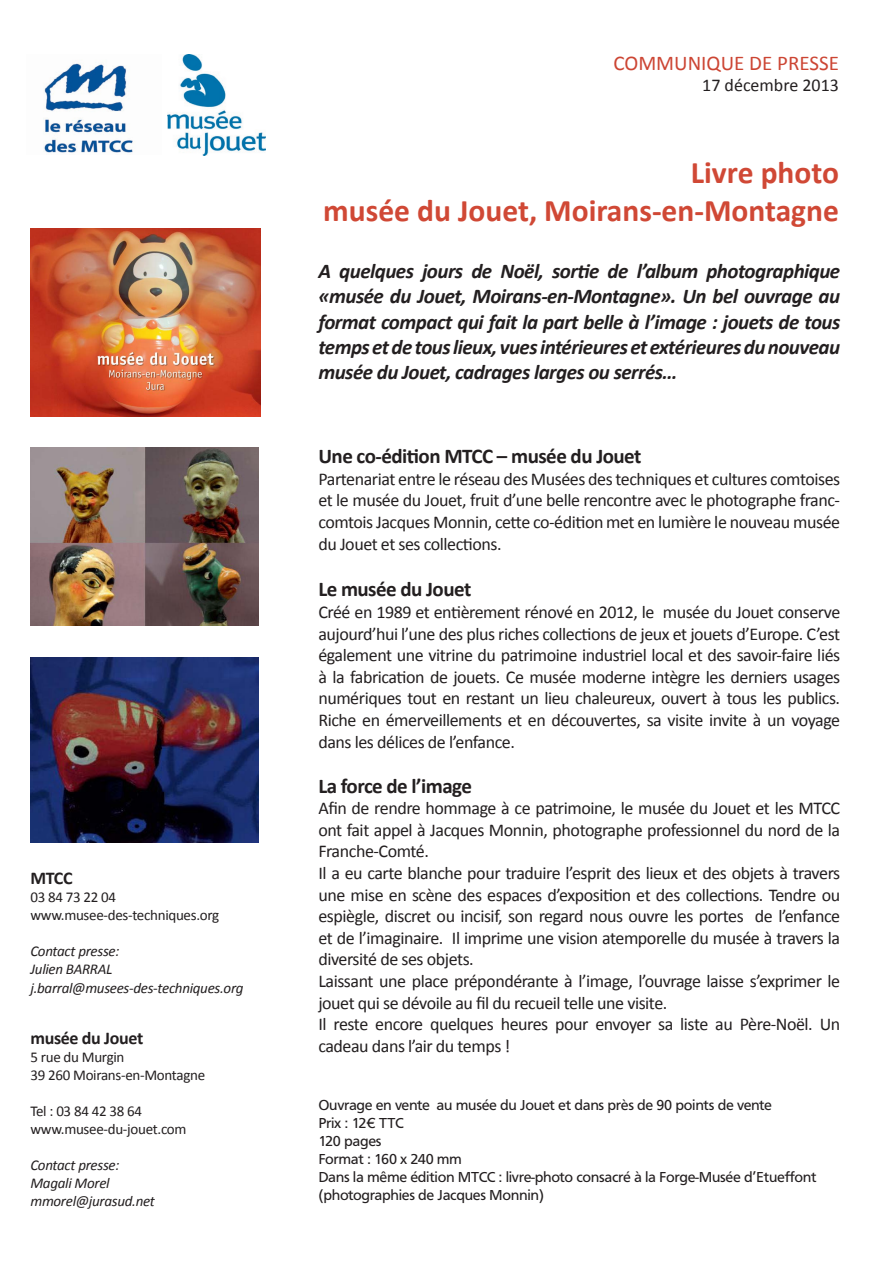
<style>
.page{position:relative;width:893px;height:1263px;background:#fff}
.page>*{position:absolute;margin:0;border:0;box-sizing:border-box;transform-origin:0 0}
.t1{font:700 31.5px "Calibri";color:#d04835}
.t2{font:italic 700 21px/25.2px "Calibri";letter-spacing:-.025em;color:#231f20;text-align:justify}
.t3{font:700 21px "Calibri";letter-spacing:-.025em;color:#231f20}
.t4{font:21px "Calibri";color:#cc4533}
.t5{font:18px/21.6px "Calibri";letter-spacing:-.025em;color:#231f20;text-align:justify}
.t6{font:700 18px "Calibri";letter-spacing:-.02em;color:#231f20}
.t7{font:18px "Calibri";color:#231f20}
.t8{font:15px/18px "Carto Gothic Std";letter-spacing:-.02em;color:#231f20}
.t9{font:15px "Calibri";letter-spacing:-.02em;color:#231f20}
.t10{font:italic 15px "Calibri";letter-spacing:-.02em;color:#231f20}
</style>
<div class="page">
<img style="left:30px;top:447px;width:229px;height:178px">
<img style="left:30px;top:229px;width:230px;height:188px">
<img style="left:30px;top:658px;width:228px;height:185px">
<img style="left:43px;top:63px;width:90px;height:90px">
<img style="left:168px;top:55px;width:97px;height:101px">
<p class="t6" style="left:30px;top:867px;width:44px">MTCC</p>
<p class="t9" style="left:30px;top:888px;width:87px">03 84 73 22 04</p>
<p class="t9" style="left:30px;top:906px;width:190px">www.musee-des-techniques.org</p>
<p class="t10" style="left:30px;top:941px;width:90px">Contact presse:</p>
<p class="t10" style="left:30px;top:959px;width:83px">Julien BARRAL</p>
<p class="t10" style="left:30px;top:977px;width:215px">j.barral@musees-des-techniques.org</p>
<p class="t6" style="left:30px;top:1026px;width:114px">musée du Jouet</p>
<p class="t9" style="left:30px;top:1047px;width:96px">5 rue du Murgin</p>
<p class="t9" style="left:30px;top:1065px;width:176px">39 260 Moirans-en-Montagne</p>
<p class="t9" style="left:30px;top:1101px;width:113px">Tel : 03 84 42 38 64</p>
<p class="t9" style="left:30px;top:1119px;width:158px">www.musee-du-jouet.com</p>
<p class="t10" style="left:30px;top:1155px;width:90px">Contact presse:</p>
<p class="t10" style="left:30px;top:1173px;width:81px">Magali Morel</p>
<p class="t10" style="left:30px;top:1191px;width:126px">mmorel@jurasud.net</p>
<p class="t4" style="left:613px;top:50px;width:227px">COMMUNIQUE DE PRESSE</p>
<p class="t7" style="left:702px;top:74px;width:138px">17 décembre 2013</p>
<p class="t1" style="left:691px;top:153px;width:150px">Livre photo</p>
<p class="t1" style="left:323px;top:190px;width:517px">musée du Jouet, Moirans-en-Montagne</p>
<p class="t2" style="left:318px;top:259px;width:523px">A quelques jours de Noël, sortie de l’album photographique «musée du Jouet, Moirans-en-Montagne». Un bel ouvrage au format compact qui fait la part belle à l’image : jouets de tous temps et de tous lieux, vues intérieures et extérieures du nouveau musée du Jouet, cadrages larges ou serrés…</p>
<p class="t3" style="left:318px;top:443px;width:325px">Une co-édition MTCC – musée du Jouet</p>
<p class="t5" style="left:318px;top:468px;width:523px">Partenariat entre le réseau des Musées des techniques et cultures comtoises et le musée du Jouet, fruit d’une belle rencontre avec le photographe franc&shy;comtois Jacques Monnin, cette co-édition met en lumière le nouveau musée du Jouet et ses collections.</p>
<p class="t3" style="left:318px;top:576px;width:154px">Le musée du Jouet</p>
<p class="t5" style="left:318px;top:601px;width:523px">Créé en 1989 et entièrement rénové en 2012, le musée du Jouet conserve aujourd’hui l’une des plus riches collections de jeux et jouets d’Europe. C’est également une vitrine du patrimoine industriel local et des savoir-faire liés à la fabrication de jouets. Ce musée moderne intègre les derniers usages numériques tout en restant un lieu chaleureux, ouvert à tous les publics.<br>Riche en émerveillements et en découvertes, sa visite invite à un voyage dans les délices de l’enfance.</p>
<p class="t3" style="left:318px;top:772px;width:155px">La force de l’image</p>
<p class="t5" style="left:318px;top:797px;width:523px">Afin de rendre hommage à ce patrimoine, le musée du Jouet et les MTCC ont fait appel à Jacques Monnin, photographe professionnel du nord de la Franche-Comté.</p>
<p class="t5" style="left:318px;top:862px;width:523px">Il a eu carte blanche pour traduire l’esprit des lieux et des objets à travers une mise en scène des espaces d’exposition et des collections. Tendre ou espiègle, discret ou incisif, son regard nous ouvre les portes de l’enfance et de l’imaginaire. Il imprime une vision atemporelle du musée à travers la diversité de ses objets.</p>
<p class="t5" style="left:318px;top:970px;width:523px">Laissant une place prépondérante à l’image, l’ouvrage laisse s’exprimer le jouet qui se dévoile au fil du recueil telle une visite.</p>
<p class="t5" style="left:318px;top:1013px;width:523px">Il reste encore quelques heures pour envoyer sa liste au Père-Noël. Un cadeau dans l’air du temps !</p>
<p class="t8" style="left:318px;top:1095px;width:455px">Ouvrage en vente au musée du Jouet et dans près de 90 points de vente</p>
<p class="t8" style="left:318px;top:1113px;width:87px">Prix : 12€ TTC</p>
<p class="t8" style="left:318px;top:1131px;width:65px">120 pages</p>
<p class="t8" style="left:318px;top:1149px;width:145px">Format : 160 x 240 mm</p>
<p class="t8" style="left:318px;top:1167px;width:500px">Dans la même édition MTCC : livre-photo consacré à la Forge-Musée d’Etueffont (photographies de Jacques Monnin)</p>
</div>
